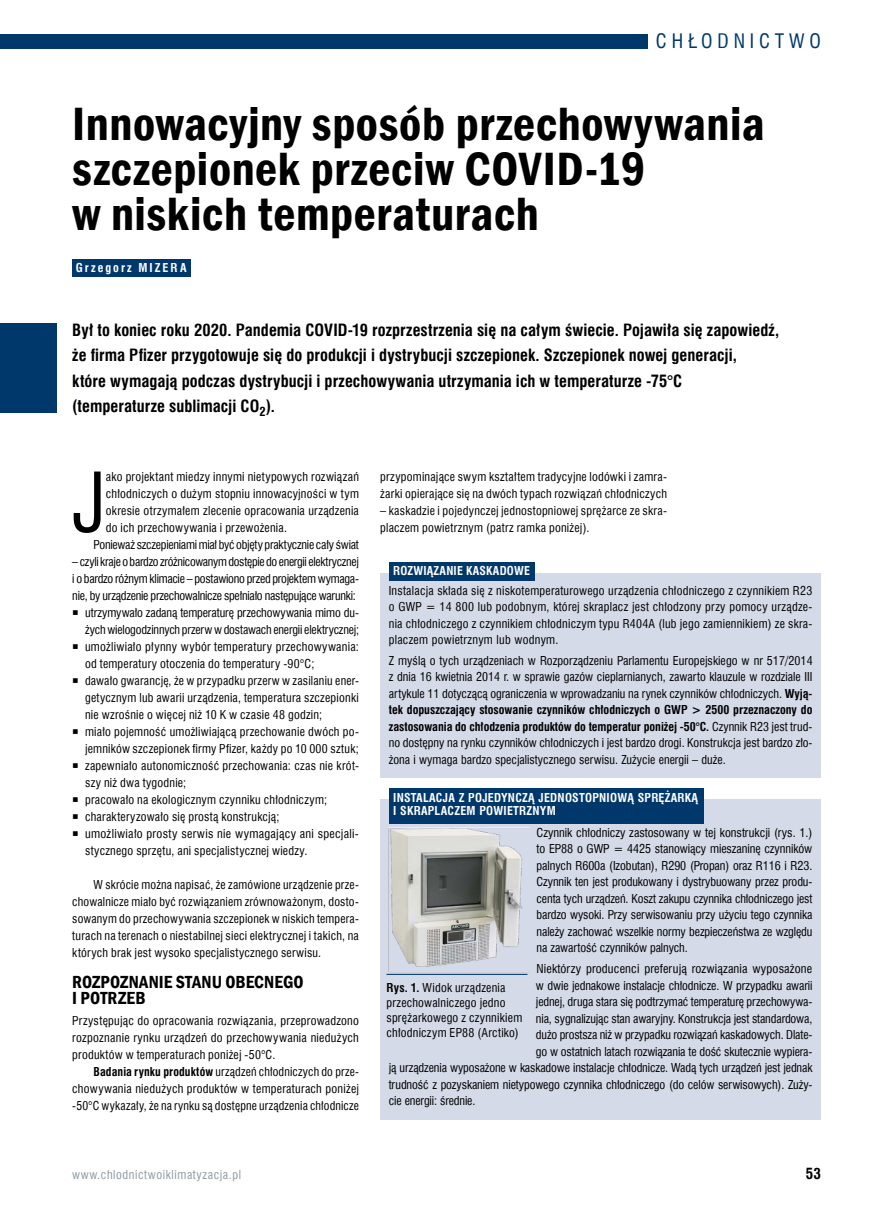
<style>
.page{position:relative;width:872px;height:1212px;background:#fff}
.page>*{position:absolute;margin:0;border:0;box-sizing:border-box;transform-origin:0 0}
.t1{font:79.8px "Swis 721 Cn EU";color:#000}
.t2{font:600 condensed 48px/45px "Franklin Gothic";letter-spacing:.015em;color:#000}
.t3{font:19.5px "Swis 721 Cn EU";letter-spacing:.25em;color:#00386c}
.t4{font:600 condensed 18px/16.5px "Franklin Gothic";letter-spacing:.005em;color:#000}
.t5{font:700 16.5px/25.5px "Swis 721 Cn EU";letter-spacing:.005em;color:#000}
.t6{font:700 15px "Swis 721 Cn EU";color:#000}
.t7{font:12px/16.5px "Swis 721 Cn EU";letter-spacing:.01em;color:#000;text-align:justify}
.t8{font:12px "Swis 721 Cn EU";letter-spacing:-.01em;color:#000}
.t9{font:12px "Swis 721 Cn EU";letter-spacing:-.02em;color:#000}
.t10{font:700 12px/13.5px "Swis 721 Cn EU";letter-spacing:.02em;color:#fff}
.t11{font:12px "Swis 721 Cn EU";letter-spacing:-.025em;color:#000}
.t12{font:12px "Swis 721 Cn EU";letter-spacing:-.015em;color:#000}
.t13{font:12px "Swis 721 Cn EU";letter-spacing:.05em;color:#8e9aa1}
.t14{font:700 12px "Swis 721 Cn EU";letter-spacing:.17em;color:#fff}
.s1{font-weight:700}
</style>
<div class="page">
<div style="left:0;top:34px;width:648px;height:15px;background:#00386c"></div>
<div style="left:72px;top:260px;width:118px;height:17px;background:#00386c"></div>
<div style="left:380px;top:573px;width:441px;height:204px;background:#d5dae8"></div>
<div style="left:389px;top:562px;width:145px;height:18px;background:#00386c"></div>
<div style="left:380px;top:799px;width:441px;height:321px;background:#d5dae8"></div>
<div style="left:389px;top:788px;width:314px;height:35px;background:#00386c"></div>
<div style="left:0;top:323px;width:56px;height:89px;background:#00386c"></div>
<img style="left:389px;top:827px;width:140px;height:140px">
<hr style="left:386px;top:974px;width:141px;height:1px;background:#00386c">
<h3 class="t3" style="left:656px;top:29px;width:166px">chłodnictwo</h3>
<h2 class="t2" style="left:72px;top:101px;width:694px">Innowacyjny sposób przechowywania szczepionek przeciw Covid-19<br>w niskich temperaturach</h2>
<p class="t14" style="left:76px;top:261px;width:112px">Grzegorz MIZERA</p>
<p class="t5" style="left:72px;top:318px;width:708px">Był to koniec roku 2020. Pandemia COVID-19 rozprzestrzenia się na całym świecie. Pojawiła się zapowiedź, że firma Pfizer przygotowuje się do produkcji i dystrybucji szczepionek. Szczepionek nowej generacji,<br>które wymagają podczas dystrybucji i przechowywania utrzymania ich w temperaturze -75°C<br>(temperaturze sublimacji CO<sub>2</sub>).</p>
<p class="t7" style="left:106px;top:468px;width:254px">ako projektant miedzy innymi nietypowych rozwiązań</p>
<p class="t7" style="left:106px;top:485px;width:254px">chłodniczych o dużym stopniu innowacyjności w tym</p>
<p class="t7" style="left:106px;top:502px;width:254px">okresie otrzymałem zlecenie opracowania urządzenia</p>
<p class="t7" style="left:106px;top:519px;width:183px">do ich przechowywania i przewożenia.</p>
<p class="t9" style="left:94px;top:536px;width:267px">Ponieważ szczepieniami miał być objęty praktycznie cały świat</p>
<p class="t11" style="left:72px;top:553px;width:288px">– czyli kraje o bardzo zróżnicowanym dostępie do energii elektrycznej</p>
<p class="t9" style="left:72px;top:570px;width:288px">i o bardzo różnym klimacie – postawiono przed projektem wymaga-</p>
<p class="t9" style="left:72px;top:587px;width:285px">nie, by urządzenie przechowalnicze spełniało następujące warunki:</p>
<p class="t8" style="left:85px;top:604px;width:275px">utrzymywało zadaną temperaturę przechowywania mimo du-</p>
<p class="t12" style="left:85px;top:621px;width:275px">żych wielogodzinnych przerw w dostawach energii elektrycznej;</p>
<p class="t7" style="left:85px;top:638px;width:275px">umożliwiało płynny wybór temperatury przechowywania:</p>
<p class="t7" style="left:85px;top:655px;width:231px">od temperatury otoczenia do temperatury -90°C;</p>
<p class="t7" style="left:85px;top:672px;width:275px">dawało gwarancję, że w przypadku przerw w zasilaniu ener-</p>
<p class="t7" style="left:85px;top:689px;width:275px">getycznym lub awarii urządzenia, temperatura szczepionki</p>
<p class="t7" style="left:85px;top:706px;width:238px">nie wzrośnie o więcej niż 10 K w czasie 48 godzin;</p>
<p class="t7" style="left:85px;top:723px;width:275px">miało pojemność umożliwiającą przechowanie dwóch po-</p>
<p class="t7" style="left:85px;top:740px;width:275px">jemników szczepionek firmy Pfizer, każdy po 10 000 sztuk;</p>
<p class="t7" style="left:85px;top:757px;width:275px">zapewniało autonomiczność przechowania: czas nie krót-</p>
<p class="t7" style="left:85px;top:774px;width:103px">szy niż dwa tygodnie;</p>
<p class="t7" style="left:85px;top:791px;width:243px">pracowało na ekologicznym czynniku chłodniczym;</p>
<p class="t7" style="left:85px;top:808px;width:196px">charakteryzowało się prostą konstrukcją;</p>
<p class="t7" style="left:85px;top:825px;width:275px">umożliwiało prosty serwis nie wymagający ani specjali-</p>
<p class="t7" style="left:85px;top:842px;width:224px">stycznego sprzętu, ani specjalistycznej wiedzy.</p>
<p class="t7" style="left:72px;top:876px;width:288px;line-height:17px;text-indent:21px">W skrócie można napisać, że zamówione urządzenie prze&shy;chowalnicze miało być rozwiązaniem zrównoważonym, dosto&shy;sowanym do przechowywania szczepionek w niskich tempera&shy;turach na terenach o niestabilnej sieci elektrycznej i takich, na których brak jest wysoko specjalistycznego serwisu.</p>
<h3 class="t4" style="left:72px;top:973px;width:233px">ROZPOZNANIE STANU OBECNEGO<br>I POTRZEB</h3>
<p class="t7" style="left:72px;top:1012px;width:288px;line-height:17px">Przystępując do opracowania rozwiązania, przeprowadzono rozpoznanie rynku urządzeń do przechowywania niedużych produktów w temperaturach poniżej -50°C.</p>
<p class="t7" style="left:72px;top:1063px;width:288px;line-height:17px;text-indent:21px"><span class="s1">Badania rynku produktów</span> urządzeń chłodniczych do prze&shy;chowywania niedużych produktów w temperaturach poniżej -50°C wykazały, że na rynku są dostępne urządzenia chłodnicze</p>
<h1 class="t1" style="left:72px;top:450px;width:35px">J</h1>
<p class="t7" style="left:380px;top:468px;width:288px;line-height:17px">przypominające swym kształtem tradycyjne lodówki i zamra&shy;żarki opierające się na dwóch typach rozwiązań chłodniczych</p>
<p class="t7" style="left:380px;top:502px;width:288px">– kaskadzie i pojedynczej jednostopniowej sprężarce ze skra-</p>
<p class="t7" style="left:380px;top:519px;width:210px">placzem powietrznym (patrz ramka poniżej).</p>
<p class="t10" style="left:393px;top:565px;width:138px">ROZWIĄZANIE KASKADOWE</p>
<p class="t7" style="left:389px;top:582px;width:425px">Instalacja składa się z niskotemperaturowego urządzenia chłodniczego z czynnikiem R23 o GWP = 14 800 lub podobnym, której skraplacz jest chłodzony przy pomocy urządze&shy;nia chłodniczego z czynnikiem chłodniczym typu R404A (lub jego zamiennikiem) ze skra&shy;placzem powietrznym lub wodnym.</p>
<p class="t7" style="left:389px;top:652px;width:425px;text-align:left">Z myślą o tych urządzeniach w Rozporządzeniu Parlamentu Europejskiego w nr 517/2014 z dnia 16 kwietnia 2014 r. w sprawie gazów cieplarnianych, zawarto klauzule w rozdziale III artykule 11 dotyczącą ograniczenia w wprowadzaniu na rynek czynników chłodniczych. <span class="s1">Wyją&shy;tek dopuszczający stosowanie czynników chłodniczych o GWP &gt; 2500 przeznaczony do zastosowania do chłodzenia produktów do temperatur poniżej -50°C.</span> Czynnik R23 jest trud&shy;no dostępny na rynku czynników chłodniczych i jest bardzo drogi. Konstrukcja jest bardzo zło&shy;żona i wymaga bardzo specjalistycznego serwisu. Zużycie energii – duże.</p>
<p class="t10" style="left:393px;top:791px;width:306px">INSTALACJA Z POJEDYNCZĄ JEDNOSTOPNIOWĄ SPRĘŻARKĄ<br>I SKRAPLACZEM POWIETRZNYM</p>
<p class="t7" style="left:536px;top:824px;width:277px">Czynnik chłodniczy zastosowany w tej konstrukcji (rys. 1.) to EP88 o GWP = 4425 stanowiący mieszaninę czynników palnych R600a (Izobutan), R290 (Propan) oraz R116 i R23.<br>Czynnik ten jest produkowany i dystrybuowany przez produ&shy;centa tych urządzeń. Koszt zakupu czynnika chłodniczego jest bardzo wysoki. Przy serwisowaniu przy użyciu tego czynnika należy zachować wszelkie normy bezpieczeństwa ze względu na zawartość czynników palnych.</p>
<p class="t7" style="left:536px;top:960px;width:277px">Niektórzy producenci preferują rozwiązania wyposażone</p>
<p class="t8" style="left:536px;top:977px;width:278px">w dwie jednakowe instalacje chłodnicze. W przypadku awarii</p>
<p class="t8" style="left:536px;top:994px;width:278px">jednej, druga stara się podtrzymać temperaturę przechowywa-</p>
<p class="t8" style="left:536px;top:1010px;width:278px">nia, sygnalizując stan awaryjny. Konstrukcja jest standardowa,</p>
<p class="t8" style="left:536px;top:1027px;width:278px">dużo prostsza niż w przypadku rozwiązań kaskadowych. Dlate-</p>
<p class="t8" style="left:536px;top:1043px;width:278px">go w ostatnich latach rozwiązania te dość skutecznie wypiera-</p>
<p class="t8" style="left:389px;top:1060px;width:425px">ją urządzenia wyposażone w kaskadowe instalacje chłodnicze. Wadą tych urządzeń jest jednak</p>
<p class="t8" style="left:389px;top:1076px;width:425px">trudność z pozyskaniem nietypowego czynnika chłodniczego (do celów serwisowych). Zuży-</p>
<p class="t8" style="left:389px;top:1093px;width:88px">cie energii: średnie.</p>
<p class="t7" style="left:386px;top:980px;width:137px;line-height:15px;text-align:left"><span class="s1">Rys. 1.</span> Widok urządzenia przechowalniczego jedno sprężarkowego z czynnikiem chłodniczym EP88 (Arctiko)</p>
<p class="t13" style="left:72px;top:1166px;width:170px">www.chlodnictwoiklimatyzacja.pl</p>
<p class="t6" style="left:806px;top:1164px;width:16px">53</p>
</div>
